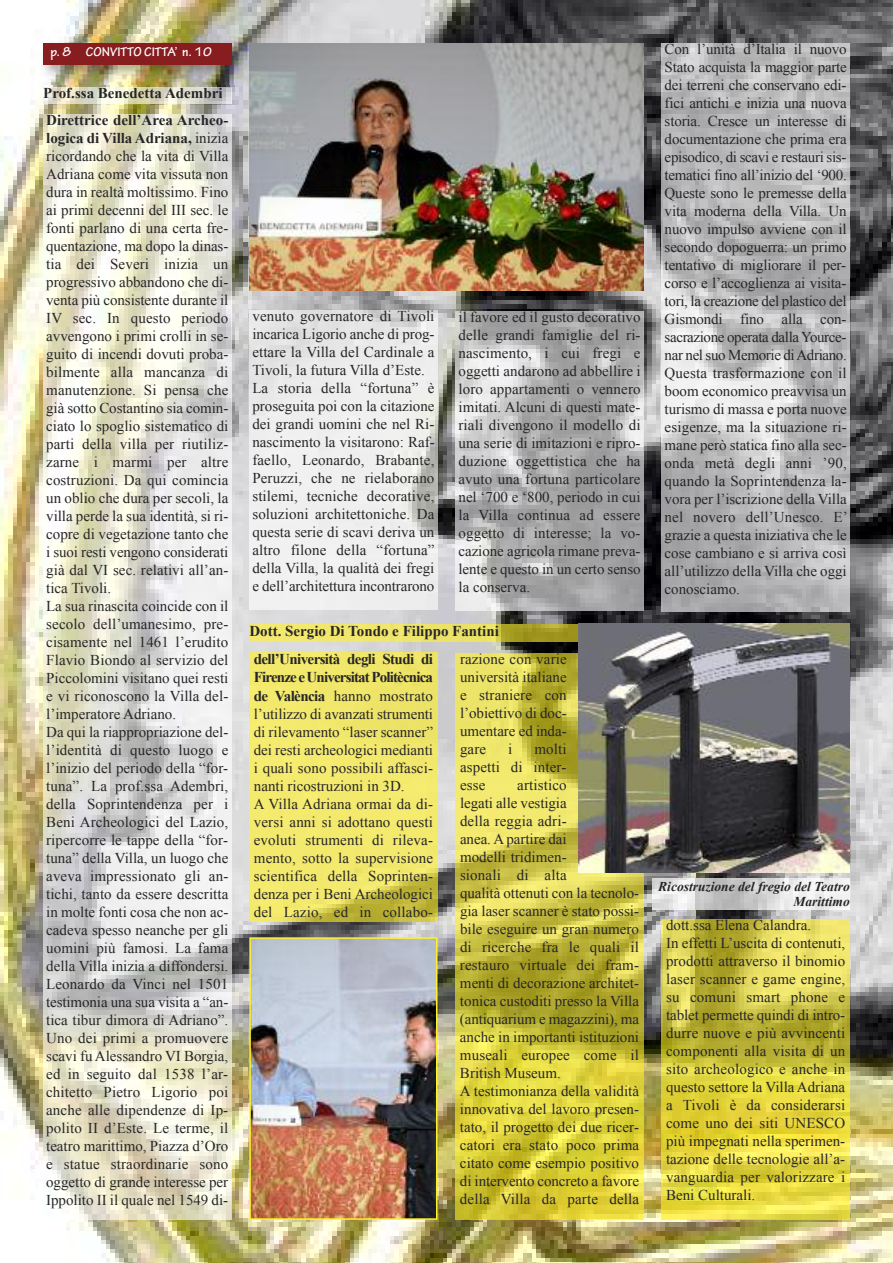
<style>
.page{position:relative;width:893px;height:1263px;background:#fff}
.page>*{position:absolute;margin:0;border:0;box-sizing:border-box;transform-origin:0 0}
.t1{font:15px/18px "Times New Roman";color:#272627}
.t2{font:700 15px "Times New Roman";color:#272627}
.t3{font:italic 700 13.5px/15px "Times New Roman";color:#272627;text-align:right}
.t4{font:700 13.5px "Tekton Pro";color:#fff}
.s1{font-weight:700}
</style>
<div class="page">
<img style="left:0;top:0;width:893px;height:1263px">
<img style="left:37px;top:36px;width:214px;height:48px">
<div style="left:43px;top:43px;width:189px;height:21px;background:#881d20"></div>
<img style="left:43px;top:115px;width:188px;height:1105px">
<img style="left:249px;top:310px;width:188px;height:300px">
<img style="left:455px;top:311px;width:189px;height:300px">
<img style="left:249px;top:43px;width:395px;height:247px">
<img style="left:249px;top:652px;width:188px;height:269px">
<img style="left:252px;top:940px;width:182px;height:277px">
<div style="left:249px;top:937px;width:188px;height:283px;border:2px solid #fff12a"></div>
<img style="left:662px;top:43px;width:188px;height:569px">
<img style="left:455px;top:654px;width:189px;height:566px">
<img style="left:579px;top:624px;width:270px;height:249px">
<img style="left:249px;top:624px;width:328px;height:17px">
<img style="left:653px;top:878px;width:197px;height:31px">
<img style="left:43px;top:88px;width:188px;height:16px">
<img style="left:662px;top:919px;width:188px;height:301px">
<p class="t4" style="left:51px;top:47px;width:163px">p. 8 CONVITTO CITTA’ n. 10</p>
<p class="t2" style="left:43px;top:85px;width:181px">Prof.ssa Benedetta adembri</p>
<p class="t1" style="left:46px;top:111px;width:184px"><span class="s1">direttrice dell’area archeo&shy;logica di Villa adriana,</span> inizia ricordando che la vita di Villa<br>Adriana come vita vissuta non dura in realtà moltissimo. Fino ai primi decenni del III sec. le fonti parlano di una certa fre&shy;quentazione, ma dopo la dinas&shy;tia dei Severi inizia un progressivo abbandono che di&shy;venta più consistente durante il<br>IV sec. In questo periodo avvengono i primi crolli in se&shy;guito di incendi dovuti proba&shy;bilmente alla mancanza di manutenzione. Si pensa che già sotto Costantino sia comin&shy;ciato lo spoglio sistematico di parti della villa per riutiliz&shy;zarne i marmi per altre costruzioni. Da qui comincia un oblio che dura per secoli, la villa perde la sua identità, si ri&shy;copre di vegetazione tanto che i suoi resti vengono considerati già dal VI sec. relativi all’an&shy;tica Tivoli.<br>La sua rinascita coincide con il secolo dell’umanesimo, pre&shy;cisamente nel 1461 l’erudito<br>Flavio Biondo al servizio del<br>Piccolomini visitano quei resti e vi riconoscono la Villa del&shy;l’imperatore Adriano.<br>Da qui la riappropriazione del&shy;l’identità di questo luogo e l’inizio del periodo della “for&shy;tuna”. La prof.ssa Adembri, della Soprintendenza per i<br>Beni Archeologici del Lazio, ripercorre le tappe della “for&shy;tuna” della Villa, un luogo che aveva impressionato gli an&shy;tichi, tanto da essere descritta in molte fonti cosa che non ac&shy;cadeva spesso neanche per gli uomini più famosi. La fama della Villa inizia a diffondersi.<br>Leonardo da Vinci nel 1501 testimonia una sua visita a “an&shy;tica tibur dimora di Adriano”.<br>Uno dei primi a promuovere scavi fu Alessandro VI Borgia, ed in seguito dal 1538 l’ar&shy;chitetto Pietro Ligorio poi anche alle dipendenze di Ip&shy;polito II d’Este. Le terme, il teatro marittimo, Piazza d’Oro e statue straordinarie sono oggetto di grande interesse per<br>Ippolito II il quale nel 1549 di-</p>
<p class="t1" style="left:252px;top:307px;width:184px">venuto governatore di Tivoli incarica Ligorio anche di prog&shy;ettare la Villa del Cardinale a<br>Tivoli, la futura Villa d’Este.<br>La storia della “fortuna” è proseguita poi con la citazione dei grandi uomini che nel Ri&shy;nascimento la visitarono: Raf&shy;faello, Leonardo, Brabante,<br>Peruzzi, che ne rielaborano stilemi, tecniche decorative, soluzioni architettoniche. Da questa serie di scavi deriva un altro filone della “fortuna” della Villa, la qualità dei fregi e dell’architettura incontrarono</p>
<p class="t1" style="left:458px;top:308px;width:184px;text-align:justify">il favore ed il gusto decorativo delle grandi famiglie del ri&shy;nascimento, i cui fregi e oggetti andarono ad abbellire i loro appartamenti o vennero imitati. Alcuni di questi mate&shy;riali divengono il modello di una serie di imitazioni e ripro&shy;duzione oggettistica che ha avuto una fortuna particolare nel ‘700 e ‘800, periodo in cui la Villa continua ad essere oggetto di interesse; la vo&shy;cazione agricola rimane preva&shy;lente e questo in un certo senso la conserva.</p>
<p class="t2" style="left:249px;top:623px;width:251px">dott. sergio di tondo e Filippo Fantini</p>
<p class="t1" style="left:254px;top:650px;width:181px"><span class="s1">dell’università degli studi di<br>Firenze e universitat Politècnica de València</span> hanno mostrato l’utilizzo di avanzati strumenti di rilevamento “laser scanner” dei resti archeologici medianti i quali sono possibili affasci&shy;nanti ricostruzioni in 3D.<br>A Villa Adriana ormai da di&shy;versi anni si adottano questi evoluti strumenti di rileva&shy;mento, sotto la supervisione scientifica della Soprinten&shy;denza per i Beni Archeologici del Lazio, ed in collabo-</p>
<p class="t1" style="left:460px;top:650px;width:108px;text-align:justify">razione con varie università italiane e straniere con l’obiettivo di doc&shy;umentare ed inda&shy;gare</p>
<p class="t1" style="left:460px;top:740px;width:108px;text-align:justify;text-indent:74px">molti aspetti di inter&shy;esse</p>
<p class="t1" style="left:508px;top:740px;width:6px">i</p>
<p class="t1" style="left:460px;top:776px;width:181px;text-indent:57px">artistico<br>legati alle vestigia<br>della reggia adri-<br>anea. A partire dai<br>modelli tridimen-<br>sionali di alta<br>qualità ottenuti con la tecnolo&shy;gia laser scanner è stato possi&shy;bile eseguire un gran numero di ricerche fra le quali il restauro virtuale dei fram&shy;menti di decorazione architet&shy;tonica custoditi presso la Villa (antiquarium e magazzini), ma anche in importanti istituzioni museali europee come il<br>British Museum.<br>A testimonianza della validità innovativa del lavoro presen&shy;tato, il progetto dei due ricer&shy;catori era stato poco prima citato come esempio positivo di intervento concreto a favore della Villa da parte della</p>
<p class="t1" style="left:665px;top:40px;width:185px;text-align:justify">Con l’unità d’Italia il nuovo Stato acquista la maggior parte dei terreni che conservano edi&shy;fici antichi e inizia una nuova storia. Cresce un interesse di documentazione che prima era episodico, di scavi e restauri sis&shy;tematici fino all’inizio del ‘900.<br>Queste sono le premesse della vita moderna della Villa. Un nuovo impulso avviene con il secondo dopoguerra: un primo tentativo di migliorare il per&shy;corso e l’accoglienza ai visita&shy;tori, la creazione del plastico del Gismondi fino alla con&shy;sacrazione operata dalla Yource&shy;nar nel suo Memorie diAdriano.<br>Questa trasformazione con il boom economico preavvisa un turismo di massa e porta nuove esigenze, ma la situazione ri&shy;mane però statica fino alla sec&shy;onda metà degli anni ’90, quando la Soprintendenza la&shy;vora per l’iscrizione della Villa nel novero dell’Unesco. E’ grazie a questa iniziativa che le cose cambiano e si arriva così all’utilizzo della Villa che oggi conosciamo.</p>
<p class="t3" style="left:658px;top:879px;width:193px">Ricostruzione del fregio del Teatro<br>Marittimo</p>
<p class="t1" style="left:666px;top:915px;width:181px">dott.ssa Elena Calandra.<br>In effetti L’uscita di contenuti, prodotti attraverso il binomio laser scanner e game engine, su comuni smart phone e tablet permette quindi di intro&shy;durre nuove e più avvincenti componenti alla visita di un sito archeologico e anche in questo settore la Villa Adriana a Tivoli è da considerarsi come uno dei siti UNESCO più impegnati nella sperimen&shy;tazione delle tecnologie all’a&shy;vanguardia per valorizzare i<br>Beni Culturali.</p>
</div>
